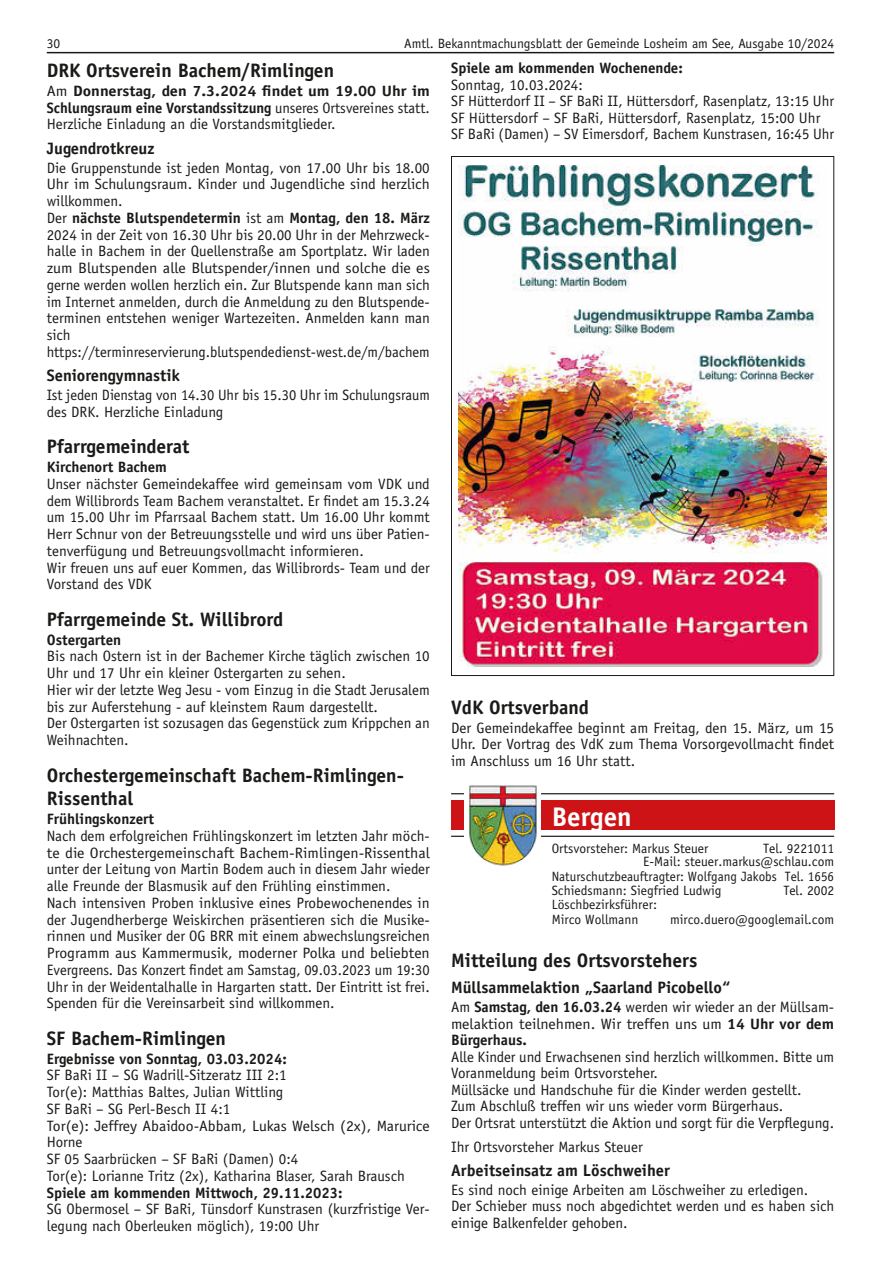
<style>
.page{position:relative;width:881px;height:1263px;background:#fff}
.page>*{position:absolute;margin:0;border:0;box-sizing:border-box;transform-origin:0 0}
.t1{font:700 27px "Officina Sans LT";color:#fff}
.t2{font:700 19.5px/23.7px "Officina Sans LT";color:#1a1a18}
.t3{font:700 16.5px "Officina Sans LT";color:#1a1a18}
.t4{font:15px/16.8px "Officina Sans LT";color:#1a1a18}
.t5{font:700 15px/16.8px "Officina Sans LT";color:#1a1a18;text-align:justify;scale:1.09 1}
.t6{font:700 15px "Officina Sans LT";color:#1a1a18}
.t7{font:13.5px/15px "Officina Sans";color:#1a1a18}
.t8{font:13.5px "Officina Sans LT";color:#1a1a18}
.s1{font-weight:400}
.s2{font-weight:700}
</style>
<div class="page">
<hr style="left:47px;top:52px;width:786px;height:1px;background:#1a1a18">
<img style="left:458px;top:166px;width:368px;height:500px">
<div style="left:451px;top:800px;width:382px;height:30px;background:#cd1316"></div>
<hr style="left:451px;top:836px;width:382px;height:1px;background:#1a1a18">
<hr style="left:451px;top:793px;width:382px;height:1px;background:#1a1a18">
<div style="left:464px;top:783px;width:76px;height:83px;background:#fff"></div>
<img style="left:469px;top:785px;width:68px;height:81px">
<p class="t8" style="left:47px;top:35px;width:15px">30</p>
<p class="t8" style="left:404px;top:35px;width:431px">Amtl. Bekanntmachungsblatt der Gemeinde Losheim am See, Ausgabe 10/2024</p>
<p class="t6" style="left:451px;top:59px;width:233px">Spiele am kommenden Wochenende:</p>
<p class="t4" style="left:451px;top:77px;width:384px">Sonntag, 10.03.2024:<br>SF Hütterdorf II – SF BaRi II, Hüttersdorf, Rasenplatz, 13:15 Uhr SF Hüttersdorf – SF BaRi, Hüttersdorf, Rasenplatz, 15:00 Uhr SF BaRi (Damen) – SV Eimersdorf, Bachem Kunstrasen, 16:45 Uhr</p>
<h2 class="t2" style="left:47px;top:58px;width:289px">DRK Ortsverein Bachem/Rimlingen</h2>
<p class="t5" style="left:47px;top:82px;width:353px"><span class="s1">Am</span> Donnerstag, den 7.3.2024 findet um 19.00 Uhr im Schlungsraum eine Vorstandssitzung <span class="s1">unseres Ortsvereines statt.<br>Herzliche Einladung an die Vorstandsmitglieder.</span></p>
<p class="t3" style="left:47px;top:138px;width:109px">Jugendrotkreuz</p>
<p class="t4" style="left:47px;top:159px;width:384px">Die Gruppenstunde ist jeden Montag, von 17.00 Uhr bis 18.00<br>Uhr im Schulungsraum. Kinder und Jugendliche sind herzlich willkommen.<br>Der <span class="s2">nächste Blutspendetermin</span> ist am <span class="s2">Montag, den 18. März </span>2024 in der Zeit von 16.30 Uhr bis 20.00 Uhr in der Mehrzweck&shy;halle in Bachem in der Quellenstraße am Sportplatz. Wir laden zum Blutspenden alle Blutspender/innen und solche die es gerne werden wollen herzlich ein. Zur Blutspende kann man sich im Internet anmelden, durch die Anmeldung zu den Blutspende&shy;terminen entstehen weniger Wartezeiten. Anmelden kann man sich https://terminreservierung.blutspendedienst-west.de/m/bachem</p>
<p class="t3" style="left:47px;top:365px;width:135px">Seniorengymnastik</p>
<p class="t4" style="left:47px;top:387px;width:384px">Ist jeden Dienstag von 14.30 Uhr bis 15.30 Uhr im Schulungsraum des DRK. Herzliche Einladung</p>
<h2 class="t2" style="left:47px;top:434px;width:144px">Pfarrgemeinderat</h2>
<p class="t6" style="left:47px;top:458px;width:122px">Kirchenort Bachem</p>
<p class="t4" style="left:47px;top:475px;width:384px">Unser nächster Gemeindekaffee wird gemeinsam vom VDK und dem Willibrords Team Bachem veranstaltet. Er findet am 15.3.24 um 15.00 Uhr im Pfarrsaal Bachem statt. Um 16.00 Uhr kommt Herr Schnur von der Betreuungsstelle und wird uns über Patien&shy;tenverfügung und Betreuungsvollmacht informieren.<br>Wir freuen uns auf euer Kommen, das Willibrords- Team und der Vorstand des VDK</p>
<h2 class="t2" style="left:47px;top:607px;width:238px">Pfarrgemeinde St. Willibrord</h2>
<p class="t6" style="left:47px;top:630px;width:76px">Ostergarten</p>
<p class="t4" style="left:47px;top:648px;width:384px">Bis nach Ostern ist in der Bachemer Kirche täglich zwischen 10<br>Uhr und 17 Uhr ein kleiner Ostergarten zu sehen.<br>Hier wir der letzte Weg Jesu - vom Einzug in die Stadt Jerusalem bis zur Auferstehung - auf kleinstem Raum dargestellt.<br>Der Ostergarten ist sozusagen das Gegenstück zum Krippchen an Weihnachten.</p>
<h2 class="t2" style="left:47px;top:763px;width:358px">Orchestergemeinschaft Bachem-Rimlingen-<br>Rissenthal</h2>
<p class="t6" style="left:47px;top:809px;width:109px">Frühlingskonzert</p>
<p class="t4" style="left:47px;top:827px;width:384px">Nach dem erfolgreichen Frühlingskonzert im letzten Jahr möch&shy;te die Orchestergemeinschaft Bachem-Rimlingen-Rissenthal unter der Leitung von Martin Bodem auch in diesem Jahr wieder alle Freunde der Blasmusik auf den Frühling einstimmen.<br>Nach intensiven Proben inklusive eines Probewochenendes in der Jugendherberge Weiskirchen präsentieren sich die Musike&shy;rinnen und Musiker der OG BRR mit einem abwechslungsreichen Programm aus Kammermusik, moderner Polka und beliebten Evergreens. Das Konzert findet am Samstag, 09.03.2023 um 19:30<br>Uhr in der Weidentalhalle in Hargarten statt. Der Eintritt ist frei.<br>Spenden für die Vereinsarbeit sind willkommen.</p>
<h2 class="t2" style="left:47px;top:1026px;width:181px">SF Bachem-Rimlingen</h2>
<p class="t6" style="left:47px;top:1049px;width:241px">Ergebnisse von Sonntag, 03.03.2024:</p>
<p class="t4" style="left:47px;top:1067px;width:384px">SF BaRi II – SG Wadrill-Sitzeratz III 2:1<br>Tor(e): Matthias Baltes, Julian Wittling<br>SF BaRi – SG Perl-Besch II 4:1<br>Tor(e): Jeffrey Abaidoo-Abbam, Lukas Welsch (2x), Marurice Horne<br>SF 05 Saarbrücken – SF BaRi (Damen) 0:4<br>Tor(e): Lorianne Tritz (2x), Katharina Blaser, Sarah Brausch</p>
<p class="t6" style="left:47px;top:1183px;width:297px">Spiele am kommenden Mittwoch, 29.11.2023:</p>
<p class="t4" style="left:47px;top:1201px;width:384px">SG Obermosel – SF BaRi, Tünsdorf Kunstrasen (kurzfristige Ver&shy;legung nach Oberleuken möglich), 19:00 Uhr</p>
<h2 class="t2" style="left:451px;top:695px;width:139px">VdK Ortsverband</h2>
<p class="t4" style="left:451px;top:719px;width:384px;text-align:justify">Der Gemeindekaffee beginnt am Freitag, den 15. März, um 15<br>Uhr. Der Vortrag des VdK zum Thema Vorsorgevollmacht findet im Anschluss um 16 Uhr statt.</p>
<h1 class="t1" style="left:551px;top:800px;width:82px">Bergen</h1>
<p class="t7" style="left:551px;top:841px;width:158px">Ortsvorsteher: Markus Steuer</p>
<p class="t7" style="left:762px;top:841px;width:72px">Tel. 9221011</p>
<p class="t7" style="left:643px;top:854px;width:192px">E-Mail: steuer.markus@schlau.com</p>
<p class="t7" style="left:551px;top:868px;width:284px">Naturschutzbeauftragter: Wolfgang Jakobs Tel. 1656</p>
<p class="t7" style="left:551px;top:883px;width:171px">Schiedsmann: Siegfried Ludwig</p>
<p class="t7" style="left:783px;top:883px;width:52px">Tel. 2002</p>
<p class="t7" style="left:551px;top:897px;width:107px">Löschbezirksführer:<br>Mirco Wollmann</p>
<p class="t7" style="left:669px;top:912px;width:165px">mirco.duero@googlemail.com</p>
<h2 class="t2" style="left:451px;top:948px;width:247px">Mitteilung des Ortsvorstehers</h2>
<p class="t3" style="left:451px;top:977px;width:280px">Müllsammelaktion „Saarland Picobello“</p>
<p class="t4" style="left:451px;top:999px;width:384px;text-align:justify">Am <span class="s2">Samstag, den 16.03.24</span> werden wir wieder an der Müllsam&shy;melaktion teilnehmen. Wir treffen uns um <span class="s2">14 Uhr vor dem Bürgerhaus.</span></p>
<p class="t4" style="left:451px;top:1048px;width:384px">Alle Kinder und Erwachsenen sind herzlich willkommen. Bitte um Voranmeldung beim Ortsvorsteher.<br>Müllsäcke und Handschuhe für die Kinder werden gestellt.<br>Zum Abschluß treffen wir uns wieder vorm Bürgerhaus.<br>Der Ortsrat unterstützt die Aktion und sorgt für die Verpflegung.</p>
<p class="t4" style="left:451px;top:1138px;width:193px">Ihr Ortsvorsteher Markus Steuer</p>
<p class="t3" style="left:451px;top:1160px;width:220px">Arbeitseinsatz am Löschweiher</p>
<p class="t4" style="left:451px;top:1181px;width:384px">Es sind noch einige Arbeiten am Löschweiher zu erledigen.<br>Der Schieber muss noch abgedichtet werden und es haben sich einige Balkenfelder gehoben.</p>
</div>
